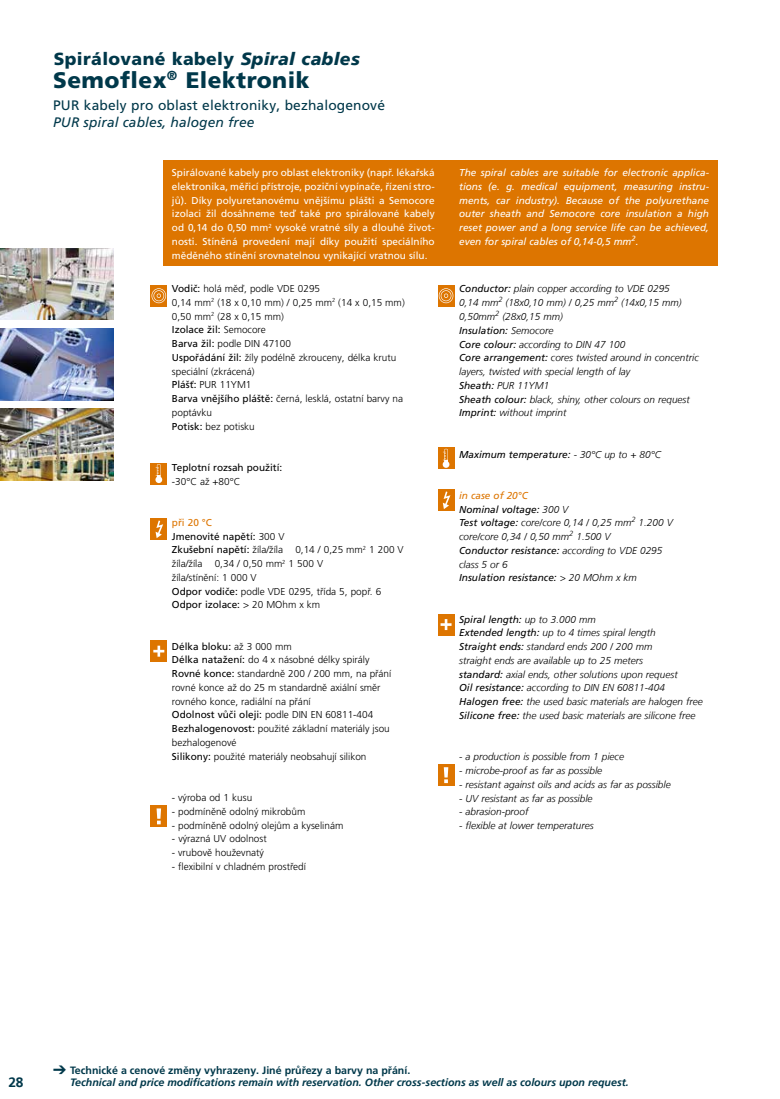
<style>
.page{position:relative;width:780px;height:1099px;background:#fff}
.page>*{position:absolute;margin:0;border:0;box-sizing:border-box;transform-origin:0 0}
.t1{font:900 22.5px "Frutiger LT Pro";letter-spacing:.02em;color:#00384a}
.t2{font:900 17.5px "Frutiger LT Pro";letter-spacing:.02em;color:#00384a}
.t3{font:13.75px "Frutiger LT Pro";letter-spacing:.01em;color:#00384a}
.t4{font:italic 13.75px "Frutiger LT Com";letter-spacing:.01em;color:#00384a}
.t5{font:700 13.75px "Frutiger LT";color:#00384a}
.t6{font:italic 700 10.62px "Frutiger LT";color:#00384a}
.t7{font:700 10.62px "Frutiger LT Pro";color:#00384a}
.t8{font:300 10px/13.8px "Frutiger LT Pro";color:#000}
.t9{font:italic 300 10px/13.8px "Frutiger LT";color:#000}
.t10{font:10px/13.8px "Frutiger LT Pro";color:#fff;text-align:justify}
.t11{font:italic 10px/13.8px "Frutiger LT Com";color:#fff;text-align:justify}
.t12{font:italic 10px/13.8px "Frutiger LT Com";color:#000}
.t13{font:10px "Frutiger LT Pro";color:#000}
.s1{font-family:"Frutiger";font-style:italic}
.s2{font-weight:400}
.s3{font-weight:400;color:#dd7500}
.s4{font-family:"Frutiger LT Com";font-weight:400}
.s5{font-family:"Frutiger LT";font-weight:300}
.s6{color:#dd7500}
</style>
<div class="page">
<img style="left:0;top:409px;width:114px;height:71px">
<img style="left:0;top:248px;width:114px;height:72px">
<img style="left:0;top:329px;width:114px;height:71px">
<div style="left:163px;top:161px;width:554px;height:105px;background:#dd7500"></div>
<div style="left:151px;top:285px;width:16px;height:21px;background:#dd7500"></div>
<svg style="left:151px;top:288px;width:15px;height:15px"></svg>
<div style="left:438px;top:285px;width:16px;height:21px;background:#dd7500"></div>
<svg style="left:439px;top:288px;width:14px;height:15px"></svg>
<div style="left:151px;top:463px;width:16px;height:21px;background:#dd7500"></div>
<svg style="left:155px;top:464px;width:7px;height:19px"></svg>
<div style="left:438px;top:447px;width:16px;height:22px;background:#dd7500"></div>
<svg style="left:442px;top:449px;width:7px;height:19px"></svg>
<div style="left:151px;top:518px;width:16px;height:22px;background:#dd7500"></div>
<svg style="left:155px;top:520px;width:8px;height:18px"></svg>
<div style="left:438px;top:489px;width:16px;height:22px;background:#dd7500"></div>
<svg style="left:443px;top:491px;width:7px;height:18px"></svg>
<div style="left:151px;top:640px;width:16px;height:22px;background:#dd7500"></div>
<svg style="left:153px;top:645px;width:11px;height:11px"></svg>
<div style="left:438px;top:613px;width:16px;height:22px;background:#dd7500"></div>
<svg style="left:440px;top:619px;width:11px;height:11px"></svg>
<div style="left:438px;top:764px;width:16px;height:22px;background:#dd7500"></div>
<svg style="left:444px;top:767px;width:4px;height:16px"></svg>
<div style="left:151px;top:805px;width:16px;height:22px;background:#dd7500"></div>
<svg style="left:156px;top:808px;width:5px;height:16px"></svg>
<h2 class="t2" style="left:54px;top:48px;width:307px">Spirálované kabely <span class="s1">Spiral cables</span></h2>
<h1 class="t1" style="left:53px;top:66px;width:258px">Semoflex<sup>®</sup> Elektronik</h1>
<h3 class="t3" style="left:53px;top:97px;width:333px">PUR kabely pro oblast elektroniky, bezhalogenové</h3>
<h3 class="t4" style="left:53px;top:114px;width:203px">PUR spiral cables, halogen free</h3>
<p class="t10" style="left:172px;top:166px;width:264px">Spirálované kabely pro oblast elektroniky (např. lékařská elektronika, měřicí přístroje, poziční vypínače, řízení stro&shy;jů). Díky polyuretanovému vnějšímu plášti a Semocore izolaci žil dosáhneme teď také pro spirálované kabely od 0,14 do 0,50 mm<sup>2</sup> vysoké vratné síly a dlouhé život&shy;nosti. Stíněná provedení mají díky použití speciálního měděného stínění srovnatelnou vynikající vratnou sílu.</p>
<p class="t8" style="left:172px;top:282px;width:234px"><span class="s2">Vodič:</span> holá měď, podle VDE 0295<br>0,14 mm<sup>2</sup> (18 x 0,10 mm) / 0,25 mm<sup>2</sup> (14 x 0,15 mm)<br>0,50 mm<sup>2</sup> (28 x 0,15 mm)<br><span class="s2">Izolace žil:</span> Semocore<br><span class="s2">Barva žil:</span> podle DIN 47100<br><span class="s2">Uspořádání žil:</span> žíly podélně zkrouceny, délka krutu speciální (zkrácená)<br><span class="s2">Plášť:</span> PUR 11YM1<br><span class="s2">Barva vnějšího pláště:</span> černá, lesklá, ostatní barvy na poptávku<br><span class="s2">Potisk:</span> bez potisku</p>
<p class="t13" style="left:172px;top:461px;width:112px">Teplotní rozsah použití:</p>
<p class="t8" style="left:172px;top:474px;width:70px">-30°C až +80°C</p>
<p class="t8" style="left:172px;top:515px;width:233px"><span class="s3">při 20 °C<br></span><span class="s2">Jmenovité napětí:</span> 300 V<br><span class="s2">Zkušební napětí:</span> žíla/žíla 0,14 / 0,25 mm<sup>2</sup> 1 200 V žíla/žíla 0,34 / 0,50 mm<sup>2</sup> 1 500 V<br>žíla/stínění: 1 000 V<br><span class="s2">Odpor vodiče:</span> podle VDE 0295, třída 5, popř. 6<br><span class="s2">Odpor izolace:</span> &gt; 20 MOhm x km</p>
<p class="t8" style="left:172px;top:639px;width:221px"><span class="s2">Délka bloku:</span> až 3 000 mm<br><span class="s2">Délka natažení:</span> do 4 x násobné délky spirály <span class="s2">Rovné konce:</span> standardně 200 / 200 mm, na přání rovné konce až do 25 m standardně axiální směr rovného konce, radiální na přání<br><span class="s2">Odolnost vůči oleji:</span> podle DIN EN 60811-404<br><span class="s2">Bezhalogenovost:</span> použité základní materiály jsou bezhalogenové<br><span class="s2">Silikony:</span> použité materiály neobsahují silikon</p>
<p class="t8" style="left:172px;top:790px;width:82px">- výroba od 1 kusu</p>
<p class="t8" style="left:172px;top:804px;width:135px">- podmíněně odolný mikrobům</p>
<p class="t8" style="left:172px;top:818px;width:173px">- podmíněně odolný olejům a kyselinám</p>
<p class="t8" style="left:172px;top:832px;width:96px">- výrazná UV odolnost</p>
<p class="t8" style="left:172px;top:845px;width:94px">- vrubově houževnatý</p>
<p class="t8" style="left:172px;top:859px;width:135px">- flexibilní v chladném prostředí</p>
<p class="t11" style="left:459px;top:166px;width:251px">The spiral cables are suitable for electronic applica&shy;tions (e. g. medical equipment, measuring instru&shy;ments, car industry). Because of the polyurethane outer sheath and Semocore core insulation a high reset power and a long service life can be achieved, even for spiral cables of 0,14-0,5 mm<sup>2</sup>.</p>
<p class="t9" style="left:459px;top:282px;width:224px"><span class="s4">Conductor:</span> plain copper according to VDE 0295<br>0,14 mm<sup>2</sup> (18x0,10 mm) / 0,25 mm<sup>2</sup> (14x0,15 mm)<br>0,50mm<sup>2</sup> (28x0,15 mm)</p>
<p class="t12" style="left:459px;top:323px;width:96px">Insulation: <span class="s5">Semocore</span></p>
<p class="t9" style="left:459px;top:337px;width:241px"><span class="s4">Core colour:</span> according to DIN 47 100<br><span class="s4">Core arrangement:</span> cores twisted around in concentric layers, twisted with special length of lay<br><span class="s4">Sheath:</span> PUR 11YM1<br><span class="s4">Sheath colour:</span> black, shiny, other colours on request <span class="s4">Imprint:</span> without imprint</p>
<p class="t12" style="left:459px;top:447px;width:203px">Maximum temperature: <span class="s5">- 30°C up to + 80°C</span></p>
<p class="t12" style="left:459px;top:488px;width:111px"><span class="s6">in case of 20°C<br></span>Nominal voltage: <span class="s5">300 V</span></p>
<p class="t9" style="left:459px;top:516px;width:215px"><span class="s4">Test voltage:</span> core/core 0,14 / 0,25 mm<sup>2</sup> 1.200 V core/core 0,34 / 0,50 mm<sup>2</sup> 1.500 V</p>
<p class="t12" style="left:459px;top:543px;width:205px">Conductor resistance: <span class="s5">according to VDE 0295</span></p>
<p class="t9" style="left:459px;top:557px;width:50px">class 5 or 6</p>
<p class="t12" style="left:459px;top:571px;width:179px">Insulation resistance: <span class="s5">&gt; 20 MOhm x km</span></p>
<p class="t12" style="left:459px;top:612px;width:138px">Spiral length: <span class="s5">up to 3.000 mm</span></p>
<p class="t9" style="left:459px;top:626px;width:245px"><span class="s4">Extended length:</span> up to 4 times spiral length<br><span class="s4">Straight ends:</span> standard ends 200 / 200 mm<br>straight ends are available up to 25 meters<br><span class="s4">standard:</span> axial ends, other solutions upon request<br><span class="s4">Oil resistance:</span> according to DIN EN 60811-404<br><span class="s4">Halogen free:</span> the used basic materials are halogen free <span class="s4">Silicone free:</span> the used basic materials are silicone free</p>
<p class="t9" style="left:459px;top:750px;width:166px">- a production is possible from 1 piece</p>
<p class="t9" style="left:459px;top:763px;width:145px">- microbe-proof as far as possible</p>
<p class="t9" style="left:459px;top:777px;width:213px">- resistant against oils and acids as far as possible</p>
<p class="t9" style="left:459px;top:791px;width:135px">- UV resistant as far as possible</p>
<p class="t9" style="left:459px;top:805px;width:71px">- abrasion-proof</p>
<p class="t9" style="left:459px;top:818px;width:136px">- flexible at lower temperatures</p>
<h3 class="t5" style="left:8px;top:1073px;width:17px">28</h3>
<p class="t7" style="left:53px;top:1063px;width:358px">➔ Technické a cenové změny vyhrazeny. Jiné průřezy a barvy na přání.</p>
<p class="t6" style="left:70px;top:1076px;width:560px">Technical and price modifications remain with reservation. Other cross-sections as well as colours upon request.</p>
</div>
